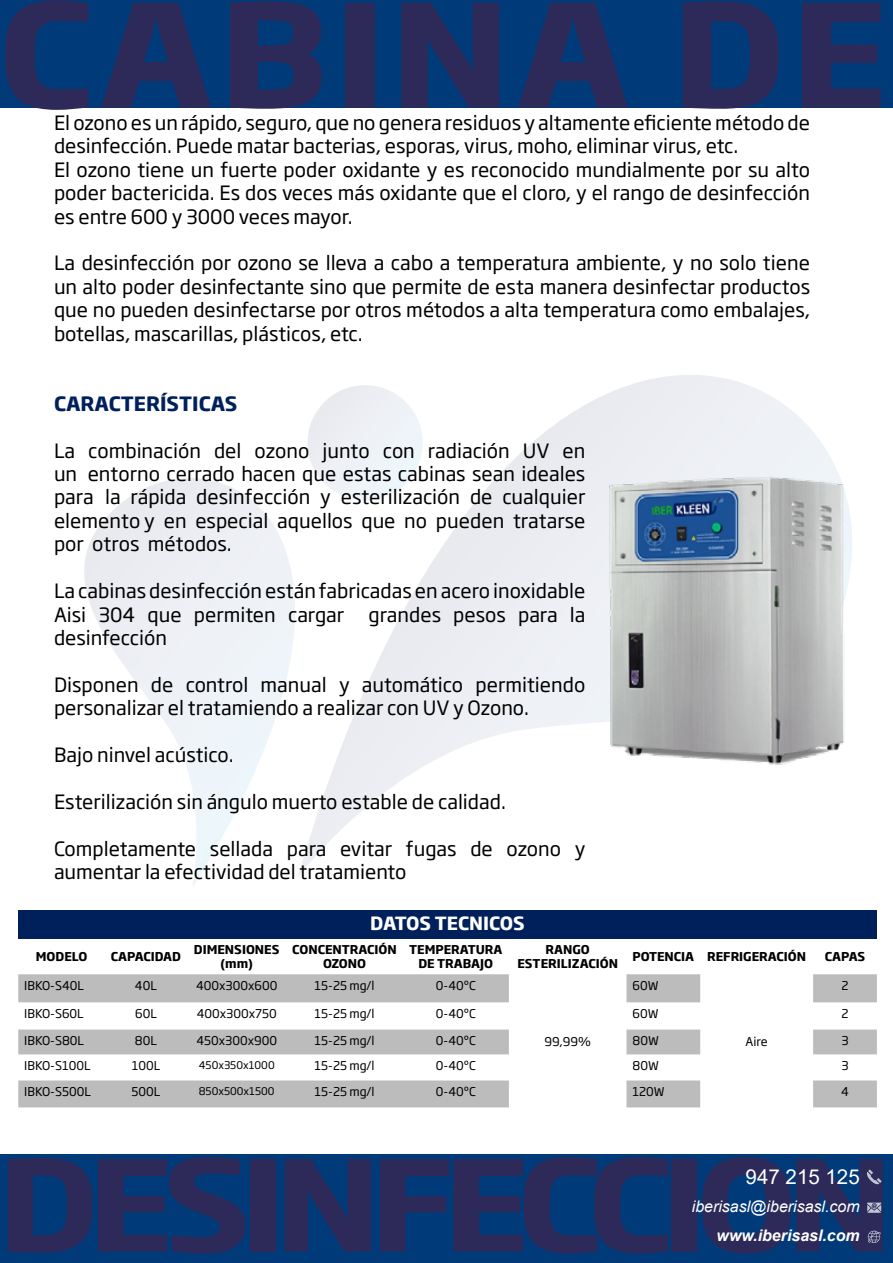
<style>
.page{position:relative;width:893px;height:1263px;background:#fff}
.page>*{position:absolute;margin:0;border:0;box-sizing:border-box;transform-origin:0 0}
.t1{font:700 141px "Soho Gothic Pro";letter-spacing:.03em;color:#2d2a59;scale:1.1 1}
.t2{font:700 124.5px "Soho Gothic Pro";letter-spacing:-.08em;color:#2d2a59;scale:1.1 1}
.t3{font:20.55px "Arial";color:#fff}
.t4{font:19.5px/23.4px "Soho Gothic Pro";color:#000}
.t5{font:700 19.5px "Soho Gothic Pro";color:#00205c}
.t6{font:700 18px "Soho Gothic Pro";color:#fff}
.t7{font:italic 15.9px "Arial";color:#fff}
.t8{font:italic 700 15.9px "Arial";color:#fff}
.t9{font:12px "Soho Gothic Pro";color:#000}
.t10{font:700 12px/14.4px "Soho Gothic Pro";color:#000;text-align:center}
.t11{font:10.5px "Soho Gothic Pro";color:#000}
</style>
<div class="page">
<svg style="left:84px;top:478px;width:211px;height:408px"></svg>
<svg style="left:298px;top:375px;width:521px;height:501px"></svg>
<svg style="left:300px;top:385px;width:130px;height:122px"></svg>
<div style="left:0;top:0;width:893px;height:108px;background:#003a78"></div>
<div style="left:0;top:1154px;width:893px;height:109px;background:#003a78"></div>
<div style="left:18px;top:909px;width:859px;height:29px;background:#00205c"></div>
<svg style="left:18px;top:974px;width:859px;height:133px"></svg>
<svg style="left:867px;top:1202px;width:14px;height:11px"></svg>
<svg style="left:867px;top:1169px;width:14px;height:15px"></svg>
<svg style="left:868px;top:1230px;width:13px;height:13px"></svg>
<img style="left:545px;top:439px;width:307px;height:365px">
<h1 class="t1" style="left:-2px;top:-57px;width:811px">CABINA DE</h1>
<p class="t4" style="left:54px;top:110px;width:757px">El ozono es un rápido, seguro, que no genera residuos y altamente eficiente método de desinfección. Puede matar bacterias, esporas, virus, moho, eliminar virus, etc.<br>El ozono tiene un fuerte poder oxidante y es reconocido mundialmente por su alto poder bactericida. Es dos veces más oxidante que el cloro, y el rango de desinfección es entre 600 y 3000 veces mayor.</p>
<p class="t4" style="left:54px;top:251px;width:758px;text-align:justify">La desinfección por ozono se lleva a cabo a temperatura ambiente, y no solo tiene un alto poder desinfectante sino que permite de esta manera desinfectar productos que no pueden desinfectarse por otros métodos a alta temperatura como embalajes, botellas, mascarillas, plásticos, etc.</p>
<p class="t5" style="left:54px;top:388px;width:185px">CARACTERÍSTICAS</p>
<p class="t4" style="left:54px;top:438px;width:533px;text-align:justify">La combinación del ozono junto con radiación UV en un entorno cerrado hacen que estas cabinas sean ideales para la rápida desinfección y esterilización de cualquier elemento y en especial aquellos que no pueden tratarse por otros métodos.</p>
<p class="t4" style="left:54px;top:578px;width:533px;text-align:justify">La cabinas desinfección están fabricadas en acero inoxidable Aisi 304 que permiten cargar grandes pesos para la desinfección</p>
<p class="t4" style="left:54px;top:672px;width:533px">Disponen de control manual y automático permitiendo personalizar el tratamiendo a realizar con UV y Ozono.</p>
<p class="t4" style="left:54px;top:742px;width:181px">Bajo ninvel acústico.</p>
<p class="t4" style="left:54px;top:789px;width:454px">Esterilización sin ángulo muerto estable de calidad.</p>
<p class="t4" style="left:54px;top:835px;width:533px">Completamente sellada para evitar fugas de ozono y aumentar la efectividad del tratamiento</p>
<p class="t6" style="left:370px;top:909px;width:156px">DATOS TECNICOS</p>
<p class="t10" style="left:36px;top:949px;width:53px">MODELO</p>
<p class="t10" style="left:111px;top:949px;width:72px">CAPACIDAD</p>
<p class="t10" style="left:194px;top:941px;width:87px">DIMENSIONES (mm)</p>
<p class="t10" style="left:292px;top:941px;width:106px">CONCENTRACIÓN<br>OZONO</p>
<p class="t10" style="left:409px;top:941px;width:95px">TEMPERATURA<br>DE TRABAJO</p>
<p class="t10" style="left:517px;top:941px;width:102px">RANGO<br>ESTERILIZACIÓN</p>
<p class="t10" style="left:632px;top:949px;width:175px">POTENCIA REFRIGERACIÓN</p>
<p class="t10" style="left:825px;top:949px;width:42px">CAPAS</p>
<p class="t9" style="left:24px;top:976px;width:61px">IBKO-S40L</p>
<p class="t9" style="left:135px;top:976px;width:23px">40L</p>
<p class="t9" style="left:196px;top:976px;width:83px">400x300x600</p>
<p class="t9" style="left:315px;top:976px;width:62px">15-25 mg/l</p>
<p class="t9" style="left:436px;top:976px;width:41px">0-40ºC</p>
<p class="t9" style="left:632px;top:976px;width:28px">60W</p>
<p class="t9" style="left:841px;top:976px;width:9px">2</p>
<p class="t9" style="left:24px;top:1004px;width:61px">IBKO-S60L</p>
<p class="t9" style="left:135px;top:1004px;width:23px">60L</p>
<p class="t9" style="left:197px;top:1004px;width:82px">400x300x750</p>
<p class="t9" style="left:315px;top:1004px;width:62px">15-25 mg/l</p>
<p class="t9" style="left:436px;top:1004px;width:41px">0-40ºC</p>
<p class="t9" style="left:632px;top:1004px;width:28px">60W</p>
<p class="t9" style="left:841px;top:1004px;width:9px">2</p>
<p class="t9" style="left:24px;top:1031px;width:61px">IBKO-S80L</p>
<p class="t9" style="left:135px;top:1031px;width:24px">80L</p>
<p class="t9" style="left:196px;top:1031px;width:82px">450x300x900</p>
<p class="t9" style="left:315px;top:1031px;width:62px">15-25 mg/l</p>
<p class="t9" style="left:436px;top:1031px;width:41px">0-40ºC</p>
<p class="t9" style="left:632px;top:1031px;width:28px">80W</p>
<p class="t9" style="left:841px;top:1031px;width:9px">3</p>
<p class="t9" style="left:24px;top:1056px;width:68px">IBKO-S100L</p>
<p class="t9" style="left:132px;top:1056px;width:30px">100L</p>
<p class="t11" style="left:199px;top:1057px;width:77px">450x350x1000</p>
<p class="t9" style="left:315px;top:1056px;width:62px">15-25 mg/l</p>
<p class="t9" style="left:436px;top:1056px;width:41px">0-40ºC</p>
<p class="t9" style="left:632px;top:1056px;width:28px">80W</p>
<p class="t9" style="left:841px;top:1056px;width:9px">3</p>
<p class="t9" style="left:24px;top:1082px;width:68px">IBKO-S500L</p>
<p class="t9" style="left:132px;top:1082px;width:30px">500L</p>
<p class="t11" style="left:199px;top:1083px;width:77px">850x500x1500</p>
<p class="t9" style="left:315px;top:1082px;width:62px">15-25 mg/l</p>
<p class="t9" style="left:436px;top:1082px;width:41px">0-40ºC</p>
<p class="t9" style="left:632px;top:1082px;width:34px">120W</p>
<p class="t9" style="left:841px;top:1082px;width:9px">4</p>
<p class="t9" style="left:745px;top:1032px;width:24px">Aire</p>
<p class="t9" style="left:544px;top:1032px;width:48px">99,99%</p>
<h2 class="t2" style="left:-2px;top:1106px;width:815px">DESINFECCION</h2>
<p class="t3" style="left:746px;top:1163px;width:116px">947 215 125</p>
<p class="t7" style="left:692px;top:1196px;width:169px">iberisasl@iberisasl.com</p>
<p class="t8" style="left:717px;top:1225px;width:145px">www.iberisasl.com</p>
</div>
